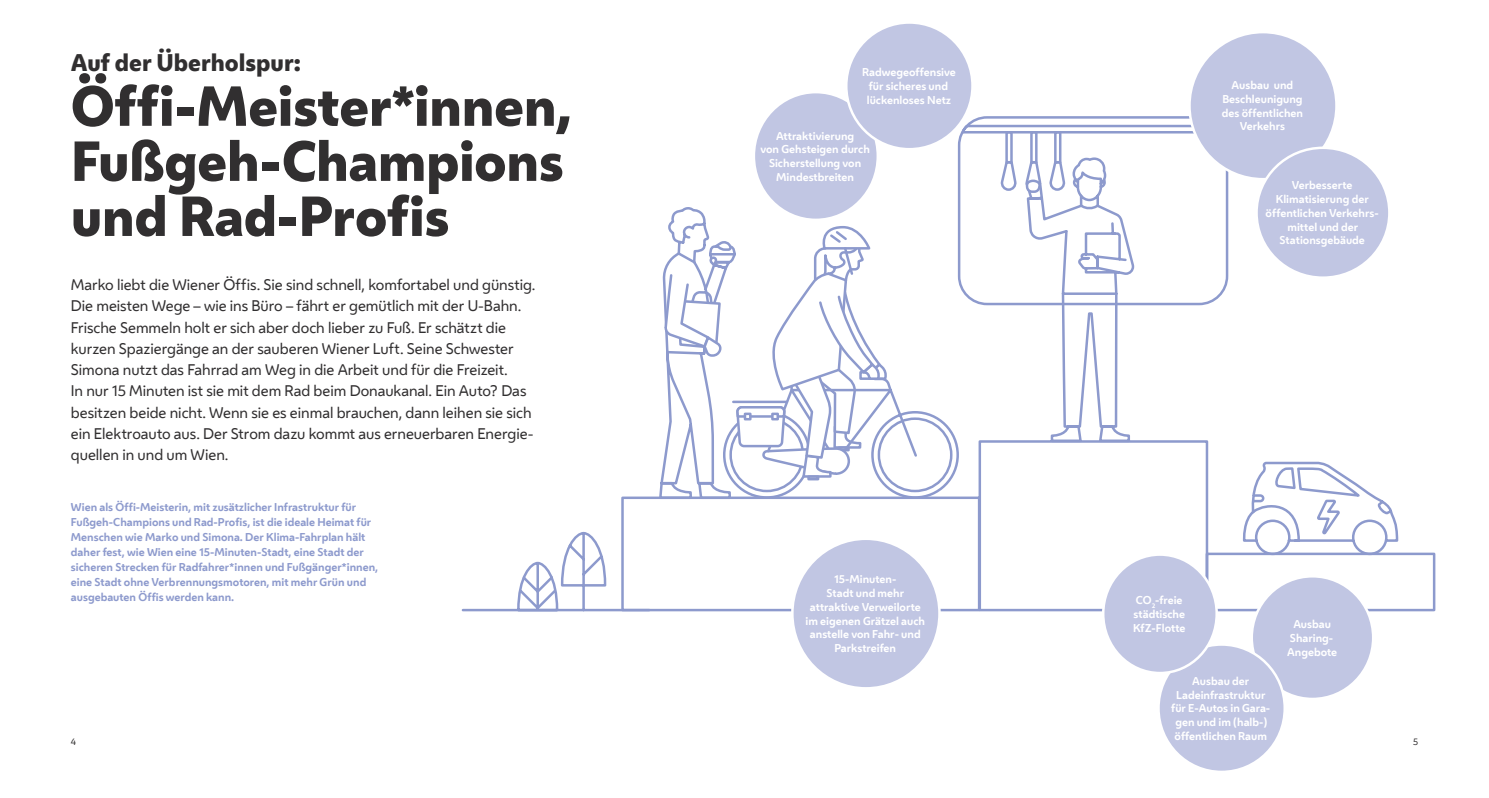
<style>
.page{position:relative;width:1489px;height:798px;background:#fff}
.page>*{position:absolute;margin:0;border:0;box-sizing:border-box;transform-origin:0 0}
.t1{font:800 52.5px/55px "Wiener Melange";letter-spacing:-.005em;color:#312f30}
.t2{font:800 22.5px "Wiener Melange";color:#312f30}
.t3{font:14.38px/21.2px "Wiener Melange";letter-spacing:-.005em;color:#312f30}
.t4{font:700 10.62px/13.8px "Wiener Melange";color:#fff;text-align:center}
.t5{font:700 10.62px/15px "Wiener Melange";color:#8d9acd}
.t6{font:8.75px "Wiener Melange";color:#312f30}
</style>
<div class="page">
<svg style="left:461px;top:531px;width:159px;height:81px"></svg>
<svg style="left:620px;top:306px;width:816px;height:306px"></svg>
<svg style="left:657px;top:156px;width:450px;height:344px"></svg>
<svg style="left:663px;top:214px;width:297px;height:285px"></svg>
<svg style="left:956px;top:116px;width:273px;height:190px"></svg>
<div style="left:877px;top:417px;width:75px;height:75px;border:2px solid #8d9acd;border-radius:50%"></div>
<div style="left:755px;top:93px;width:121px;height:125px;background:#c1c6e3;border-radius:50%"></div>
<div style="left:846px;top:23px;width:126px;height:126px;background:#c1c6e3;border-radius:50%"></div>
<div style="left:1189px;top:32px;width:147px;height:147px;background:#c1c6e3;border-radius:50%"></div>
<div style="left:792px;top:538px;width:147px;height:150px;background:#c1c6e3;border-radius:50%"></div>
<div style="left:1251px;top:576px;width:121px;height:122px;background:#c1c6e3;border-radius:50%"></div>
<div style="left:1158px;top:644px;width:126px;height:127px;background:#c1c6e3;border-radius:50%"></div>
<div style="left:1103px;top:554px;width:113px;height:118px;background:#c1c6e3;border-radius:50%"></div>
<div style="left:1101px;top:553px;width:116px;height:121px;border:2px solid #fff;border-radius:50%"></div>
<div style="left:1256px;top:148px;width:133px;height:129px;background:#c1c6e3;border-radius:50%"></div>
<h2 class="t2" style="left:71px;top:47px;width:231px">Auf der Überholspur:</h2>
<h1 class="t1" style="left:71px;top:79px;width:503px">Öffi-Meister*innen,<br>Fußgeh-Champions und Rad-Profis</h1>
<p class="t3" style="left:71px;top:273px;width:466px">Marko liebt die Wiener Öffis. Sie sind schnell, komfortabel und günstig.<br>Die meisten Wege – wie ins Büro – fährt er gemütlich mit der U-Bahn.<br>Frische Semmeln holt er sich aber doch lieber zu Fuß. Er schätzt die kurzen Spaziergänge an der sauberen Wiener Luft. Seine Schwester Simona nutzt das Fahrrad am Weg in die Arbeit und für die Freizeit.<br>In nur 15 Minuten ist sie mit dem Rad beim Donaukanal. Ein Auto? Das besitzen beide nicht. Wenn sie es einmal brauchen, dann leihen sie sich ein Elektroauto aus. Der Strom dazu kommt aus erneuerbaren Energie&shy;quellen in und um Wien.</p>
<p class="t5" style="left:71px;top:498px;width:309px">Wien als Öffi-Meisterin, mit zusätzlicher Infrastruktur für Fußgeh-Champions und Rad-Profis, ist die ideale Heimat für Menschen wie Marko und Simona. Der Klima-Fahrplan hält daher fest, wie Wien eine 15-Minuten-Stadt, eine Stadt der sicheren Strecken für Radfahrer*innen und Fußgänger*innen, eine Stadt ohne Verbrennungsmotoren, mit mehr Grün und ausgebauten Öffis werden kann.</p>
<p class="t4" style="left:862px;top:65px;width:95px">Radwegeoffensive für sicheres und lückenloses Netz</p>
<p class="t4" style="left:760px;top:128px;width:111px">Attraktivierung<br>von Gehsteigen durch<br>Sicherstellung von<br>Mindestbreiten</p>
<p class="t4" style="left:805px;top:571px;width:121px">15-Minuten-<br>Stadt und mehr attraktive Verweilorte im eigenen Grätzel auch anstelle von Fahr- und<br>Parkstreifen</p>
<p class="t4" style="left:1221px;top:78px;width:83px">Ausbau und<br>Beschleunigung des öffentlichen<br>Verkehrs</p>
<p class="t4" style="left:1265px;top:178px;width:115px">Verbesserte<br>Klimatisierung der öffentlichen Verkehrs&shy;mittel und der<br>Stationsgebäude</p>
<p class="t4" style="left:1132px;top:592px;width:54px;text-align:left">CO<sub>2</sub>-freie städtische<br>KfZ-Flotte</p>
<p class="t4" style="left:1286px;top:616px;width:52px">Ausbau<br>Sharing-<br>Angebote</p>
<p class="t4" style="left:1171px;top:673px;width:101px">Ausbau der<br>Ladeinfrastruktur für E-Autos in Gara&shy;gen und im (halb-) öffentlichen Raum</p>
<p class="t6" style="left:71px;top:734px;width:7px">4</p>
<p class="t6" style="left:1412px;top:734px;width:7px">5</p>
</div>
